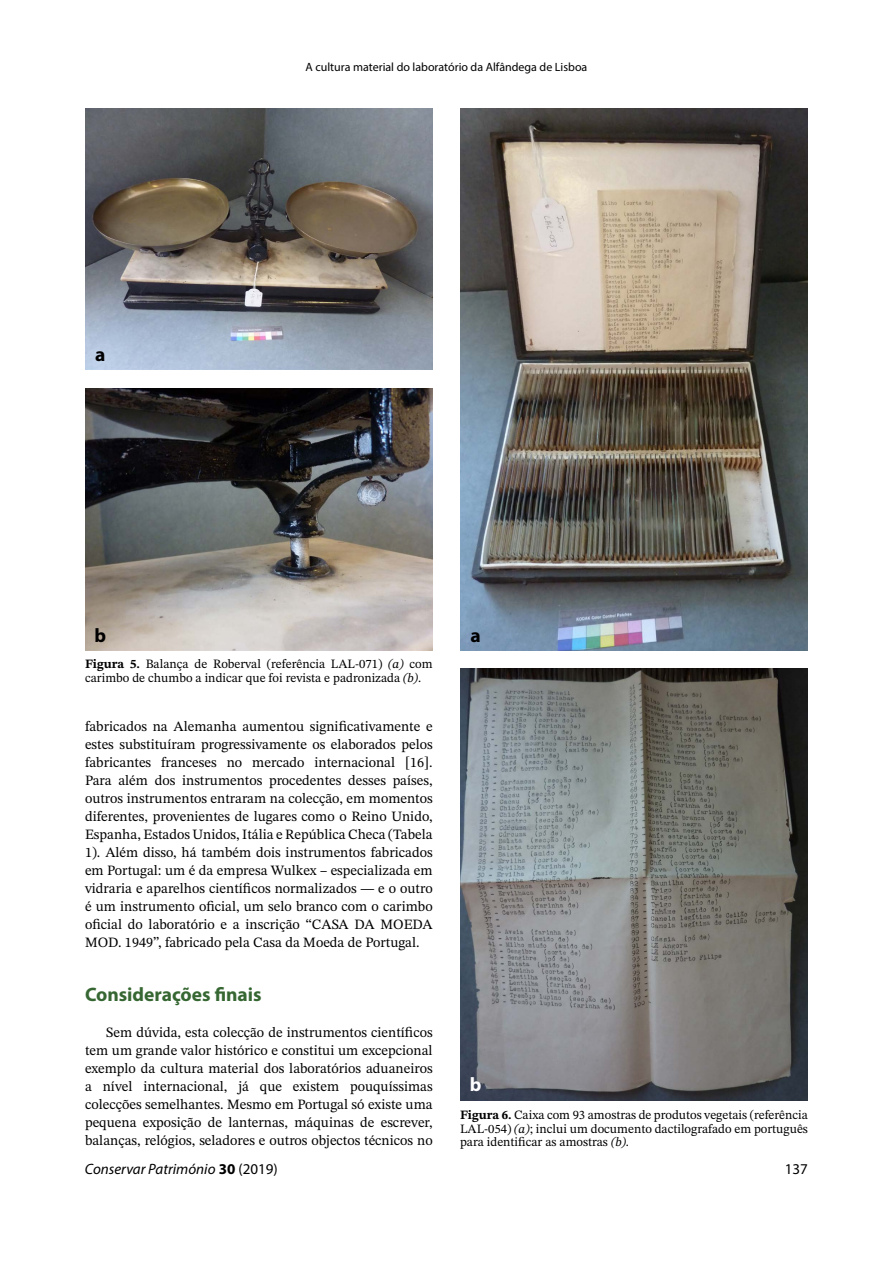
<style>
.page{position:relative;width:893px;height:1263px;background:#fff}
.page>*{position:absolute;margin:0;border:0;box-sizing:border-box;transform-origin:0 0}
.t1{font:700 19.5px "Myriad Pro";color:#366732}
.t2{font:700 19.5px "Myriad Pro";color:#000}
.t3{font:700 19.5px "Myriad Pro";color:#fff}
.t4{font:italic 15px "Myriad Pro";color:#000}
.t5{font:15px "Myriad Pro";color:#000}
.t6{font:14.25px/18px "STIX Two Text";color:#000;text-align:justify}
.t7{font:12.75px/13.5px "STIX Two Text";color:#000}
.t8{font:12px "Myriad Pro";color:#000}
.s1{font-weight:700}
.s2{font-style:italic}
.s3{font-weight:700;font-style:normal}
.s4{font-style:normal}
</style>
<div class="page">
<img style="left:85px;top:108px;width:348px;height:262px">
<img style="left:85px;top:388px;width:348px;height:262px">
<img style="left:460px;top:108px;width:348px;height:542px">
<img style="left:460px;top:668px;width:348px;height:433px">
<h1 class="t2" style="left:95px;top:342px;width:12px">a</h1>
<p class="t8" style="left:306px;top:59px;width:283px">A cultura material do laboratório da Alfândega de Lisboa</p>
<h1 class="t2" style="left:95px;top:622px;width:13px">b</h1>
<h1 class="t2" style="left:471px;top:622px;width:12px">a</h1>
<p class="t7" style="left:85px;top:657px;width:349px"><span class="s1">Figura 5.</span> Balança de Roberval (referência LAL-071) <span class="s2">(a)</span> com carimbo de chumbo a indicar que foi revista e padronizada <span class="s2">(b)</span>.</p>
<p class="t6" style="left:85px;top:717px;width:349px">fabricados na Alemanha aumentou significativamente e estes substituíram progressivamente os elaborados pelos fabricantes franceses no mercado internacional [16].<br>Para além dos instrumentos procedentes desses países, outros instrumentos entraram na colecção, em momentos diferentes, provenientes de lugares como o Reino Unido, Espanha, Estados Unidos, Itália e República Checa (Tabela 1). Além disso, há também dois instrumentos fabricados em Portugal: um é da empresa Wulkex – especializada em vidraria e aparelhos científicos normalizados ― e o outro é um instrumento oficial, um selo branco com o carimbo oficial do laboratório e a inscrição “CASA DA MOEDA MOD. 1949”, fabricado pela Casa da Moeda de Portugal.</p>
<h1 class="t1" style="left:85px;top:982px;width:178px">Considerações finais</h1>
<p class="t6" style="left:85px;top:1023px;width:349px;text-indent:21px">Sem dúvida, esta colecção de instrumentos científicos tem um grande valor histórico e constitui um excepcional exemplo da cultura material dos laboratórios aduaneiros a nível internacional, já que existem pouquíssimas colecções semelhantes. Mesmo em Portugal só existe uma pequena exposição de lanternas, máquinas de escrever, balanças, relógios, seladores e outros objectos técnicos no</p>
<p class="t4" style="left:85px;top:1160px;width:194px">Conservar Património <span class="s3">30</span> <span class="s4">(2019)</span></p>
<h1 class="t3" style="left:470px;top:1071px;width:13px">b</h1>
<p class="t7" style="left:460px;top:1108px;width:349px;text-align:justify"><span class="s1">Figura 6.</span> Caixa com 93 amostras de produtos vegetais (referência LAL-054) <span class="s2">(a)</span>; inclui um documento dactilografado em português para identificar as amostras <span class="s2">(b)</span>.</p>
<p class="t5" style="left:785px;top:1160px;width:25px">137</p>
</div>
